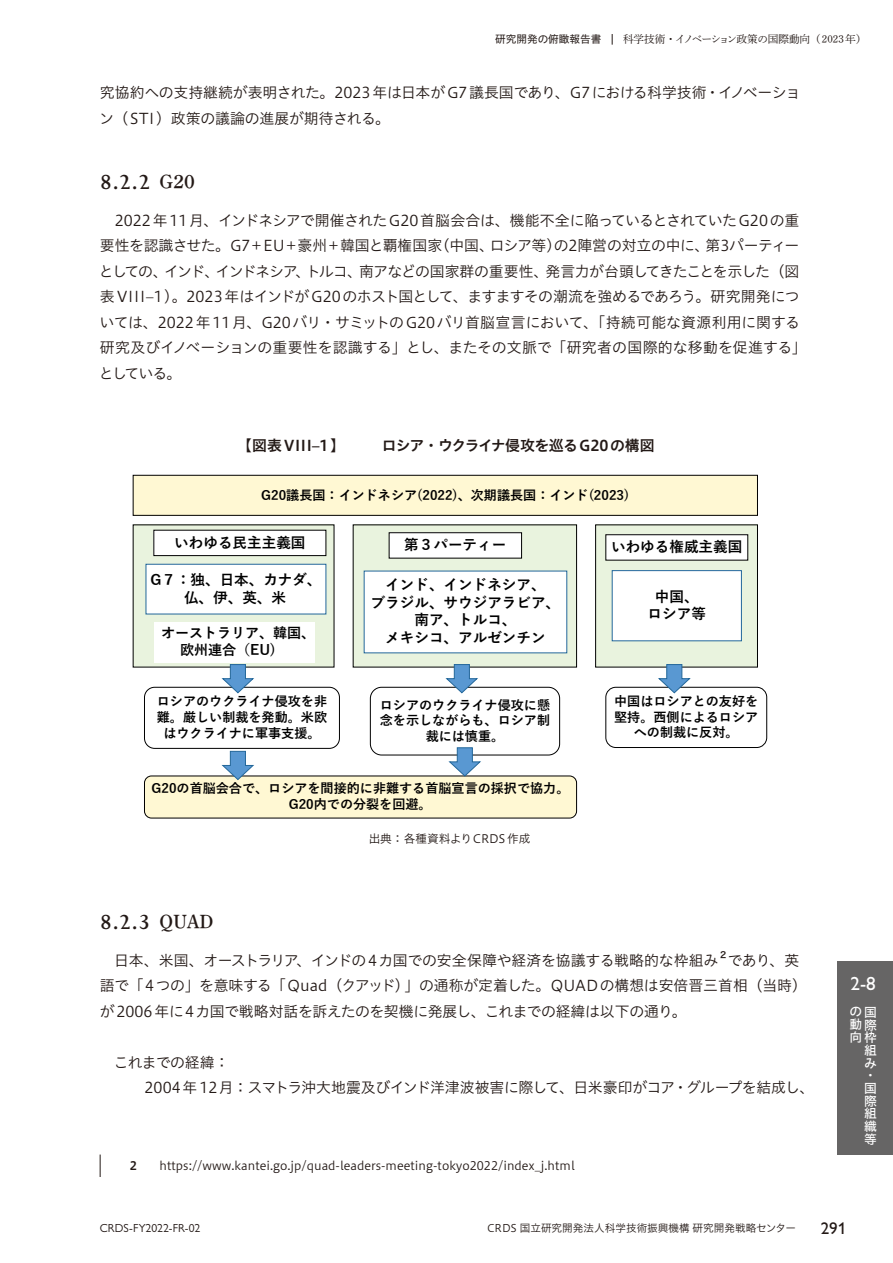
<style>
.page{position:relative;width:893px;height:1263px;background:#fff}
.page>*{position:absolute;margin:0;border:0;box-sizing:border-box;transform-origin:0 0}
.t1{font:600 23.4px "Joanna MT Std";color:#231916}
.t2{font:500 19.2px "Gill Sans Nova";color:#fff}
.t3{font:500 16.95px "Gill Sans Nova";color:#231916}
.t4{font:14.85px/25.5px "Hiragino UD Sans Std N W3";letter-spacing:-.015em;color:#231916}
.t5{font:14.85px "Hiragino UD Sans Std N W6";letter-spacing:-.005em;color:#231916}
.t6{font:700 14.55px/17.4px "Yu Gothic";color:#000;text-align:center}
.t7{font:700 14.1px/16.8px "Yu Gothic";color:#000}
.t8{font:700 13.05px/15.8px "Yu Gothic";color:#000;text-align:center}
.t9{font:12.75px "Hiragino UD Sans Std N W5";color:#fff}
.t10{font:11.7px "Hiragino UD Sans Std N W3";color:#231916}
.t11{font:11.7px "Gill Sans Nova";color:#231916}
.t12{font:11.7px "Hiragino UD Sans Std N W6";color:#231916}
.t13{font:10.65px "Shuei Min Pr 6 N L";color:#231916}
.t14{font:10.65px "Hiragino UD Sans Std N W3";color:#231916}
.t15{font:8.7px "Hira Kaku Pro W6";color:#231916}
.s1{font-family:"Hiragino UD Sans Std N W4"}
.s2{font-family:"Shuei Min Pr 6 N B";font-weight:400;font-size:19.2px}
</style>
<div class="page">
<div style="left:133px;top:525px;width:201px;height:142px;background:#e9f3de"></div>
<div style="left:353px;top:525px;width:224px;height:142px;background:#e9f3de"></div>
<div style="left:596px;top:525px;width:161px;height:142px;background:#e9f3de"></div>
<div style="left:595px;top:524px;width:163px;height:143px;border:1px solid #000"></div>
<div style="left:133px;top:475px;width:624px;height:40px;background:#fff8d3"></div>
<div style="left:133px;top:475px;width:625px;height:41px;border:1px solid #000"></div>
<div style="left:154px;top:530px;width:172px;height:26px;background:#fff"></div>
<div style="left:153px;top:530px;width:173px;height:26px;border:1px solid #000"></div>
<div style="left:389px;top:533px;width:133px;height:25px;background:#fff"></div>
<div style="left:389px;top:532px;width:133px;height:26px;border:1px solid #000"></div>
<div style="left:606px;top:535px;width:142px;height:25px;background:#fff"></div>
<div style="left:144px;top:687px;width:196px;height:62px;border:1px solid #000;border-radius:10px"></div>
<div style="left:146px;top:564px;width:180px;height:50px;background:#fff"></div>
<div style="left:146px;top:564px;width:180px;height:50px;border:1px solid #23679a"></div>
<div style="left:364px;top:571px;width:203px;height:82px;background:#fff"></div>
<div style="left:612px;top:571px;width:129px;height:70px;background:#fff"></div>
<div style="left:612px;top:570px;width:130px;height:71px;border:1px solid #23679a"></div>
<div style="left:154px;top:622px;width:160px;height:40px;background:#fff"></div>
<div style="left:370px;top:687px;width:190px;height:68px;border:1px solid #000;border-radius:11px"></div>
<div style="left:605px;top:687px;width:162px;height:61px;border:1px solid #000;border-radius:10px"></div>
<div style="left:144px;top:776px;width:433px;height:42px;background:#fff8d3;border-radius:7px"></div>
<div style="left:144px;top:776px;width:433px;height:42px;border:1px solid #000;border-radius:7px"></div>
<svg style="left:222px;top:664px;width:33px;height:30px"></svg>
<svg style="left:658px;top:664px;width:33px;height:30px"></svg>
<svg style="left:446px;top:664px;width:33px;height:30px"></svg>
<svg style="left:449px;top:747px;width:33px;height:30px"></svg>
<svg style="left:222px;top:751px;width:33px;height:29px"></svg>
<svg style="left:100px;top:1154px;width:1px;height:23px"></svg>
<div style="left:838px;top:961px;width:55px;height:193px;background:#666565"></div>
<p class="t13" style="left:495px;top:30px;width:373px"><span class="s1">研究開発の俯瞰報告書</span> 　科学技術・イノベーション政策の国際動向（2023年）</p>
<p class="t4" style="left:99px;top:79px;width:703px">究協約への支持継続が表明された。2023年は日本がG7議長国であり、G7における科学技術・イノベーション（STI）政策の議論の進展が期待される。</p>
<h1 class="t1" style="left:100px;top:169px;width:97px">8.2.2 <span class="s2">G20</span></h1>
<p class="t4" style="left:99px;top:207px;width:709px;text-indent:16px">2022年11月、インドネシアで開催されたG20首脳会合は、機能不全に陥っているとされていたG20の重要性を認識させた。G7＋EU＋豪州＋韓国と覇権国家（中国、ロシア等）の2陣営の対立の中に、第3パーティーとしての、インド、インドネシア、トルコ、南アなどの国家群の重要性、発言力が台頭してきたことを示した（図表VIII–1）。2023年はインドがG20のホスト国として、ますますその潮流を強めるであろう。研究開発については、2022年11月、G20バリ・サミットのG20バリ首脳宣言において、「持続可能な資源利用に関する研究及びイノベーションの重要性を認識する」とし、またその文脈で「研究者の国際的な移動を促進する」としている。</p>
<p class="t5" style="left:237px;top:434px;width:419px">【図表VIII–1】　　　ロシア・ウクライナ侵攻を巡るG20の構図</p>
<p class="t8" style="left:261px;top:487px;width:370px">G20議長国：インドネシア(2022)、次期議長国：インド(2023)</p>
<p class="t6" style="left:174px;top:534px;width:133px">いわゆる民主主義国</p>
<p class="t6" style="left:404px;top:536px;width:104px">第３パーティー</p>
<p class="t6" style="left:611px;top:538px;width:133px">いわゆる権威主義国</p>
<p class="t6" style="left:150px;top:571px;width:173px">G７：独、日本、カナダ、仏、伊、英、米</p>
<p class="t6" style="left:371px;top:577px;width:191px">インド、インドネシア、<br>ブラジル、サウジアラビア、南ア、トルコ、<br>メキシコ、アルゼンチン</p>
<p class="t6" style="left:648px;top:588px;width:60px">中国、ロシア等</p>
<p class="t7" style="left:180px;top:625px;width:137px;text-indent:-19px">オーストラリア、韓国、欧州連合（EU)</p>
<p class="t8" style="left:380px;top:697px;width:172px">ロシアのウクライナ侵攻に懸念を示しながらも、ロシア制裁には慎重。</p>
<p class="t8" style="left:614px;top:693px;width:146px">中国はロシアとの友好を堅持。西側によるロシアへの制裁に反対。</p>
<p class="t8" style="left:152px;top:781px;width:419px">G20の首脳会合で、ロシアを間接的に非難する首脳宣言の採択で協力。<br>G20内での分裂を回避。</p>
<p class="t10" style="left:369px;top:830px;width:163px">出典：各種資料よりCRDS作成</p>
<p class="t8" style="left:157px;top:694px;width:172px">ロシアのウクライナ侵攻を非難。厳しい制裁を発動。米欧はウクライナに軍事支援。</p>
<h1 class="t1" style="left:100px;top:909px;width:115px">8.2.3 <span class="s2">QUAD</span></h1>
<p class="t4" style="left:114px;top:946px;width:605px">日本、米国、オーストラリア、インドの4カ国での安全保障や経済を協議する戦略的な枠組み</p>
<p class="t15" style="left:720px;top:947px;width:8px">2</p>
<p class="t4" style="left:100px;top:946px;width:709px;text-indent:628px">であり、英語で「4つの」を意味する「Quad（クアッド）」の通称が定着した。QUADの構想は安倍晋三首相（当時）が2006年に4カ国で戦略対話を訴えたのを契機に発展し、これまでの経緯は以下の通り。</p>
<p class="t4" style="left:145px;top:1048px;width:671px;text-indent:-31px">これまでの経緯：<br>2004 年 12月：スマトラ沖大地震及びインド洋津波被害に際して、日米豪印がコア・グループを結成し、</p>
<p class="t12" style="left:130px;top:1157px;width:9px">2</p>
<p class="t10" style="left:159px;top:1157px;width:417px">https://www.kantei.go.jp/quad-leaders-meeting-tokyo2022/index_j.html</p>
<p class="t2" style="left:850px;top:972px;width:27px">2-8</p>
<p class="t9" style="left:849px;top:1002px;width:28px">の国</p>
<p class="t9" style="left:849px;top:1015px;width:29px">動際</p>
<p class="t9" style="left:849px;top:1027px;width:29px">向枠</p>
<p class="t9" style="left:864px;top:1041px;width:14px">組</p>
<p class="t9" style="left:864px;top:1053px;width:14px">み</p>
<p class="t9" style="left:864px;top:1065px;width:9px">・</p>
<p class="t9" style="left:864px;top:1078px;width:13px">国</p>
<p class="t9" style="left:864px;top:1091px;width:14px">際</p>
<p class="t9" style="left:864px;top:1104px;width:14px">組</p>
<p class="t9" style="left:864px;top:1117px;width:14px">織</p>
<p class="t9" style="left:864px;top:1129px;width:13px">等</p>
<p class="t11" style="left:100px;top:1221px;width:102px">CRDS-FY2022-FR-02</p>
<p class="t14" style="left:487px;top:1220px;width:311px">CRDS 国立研究開発法人科学技術振興機構 研究開発戦略センター</p>
<p class="t3" style="left:821px;top:1217px;width:27px">291</p>
</div>
